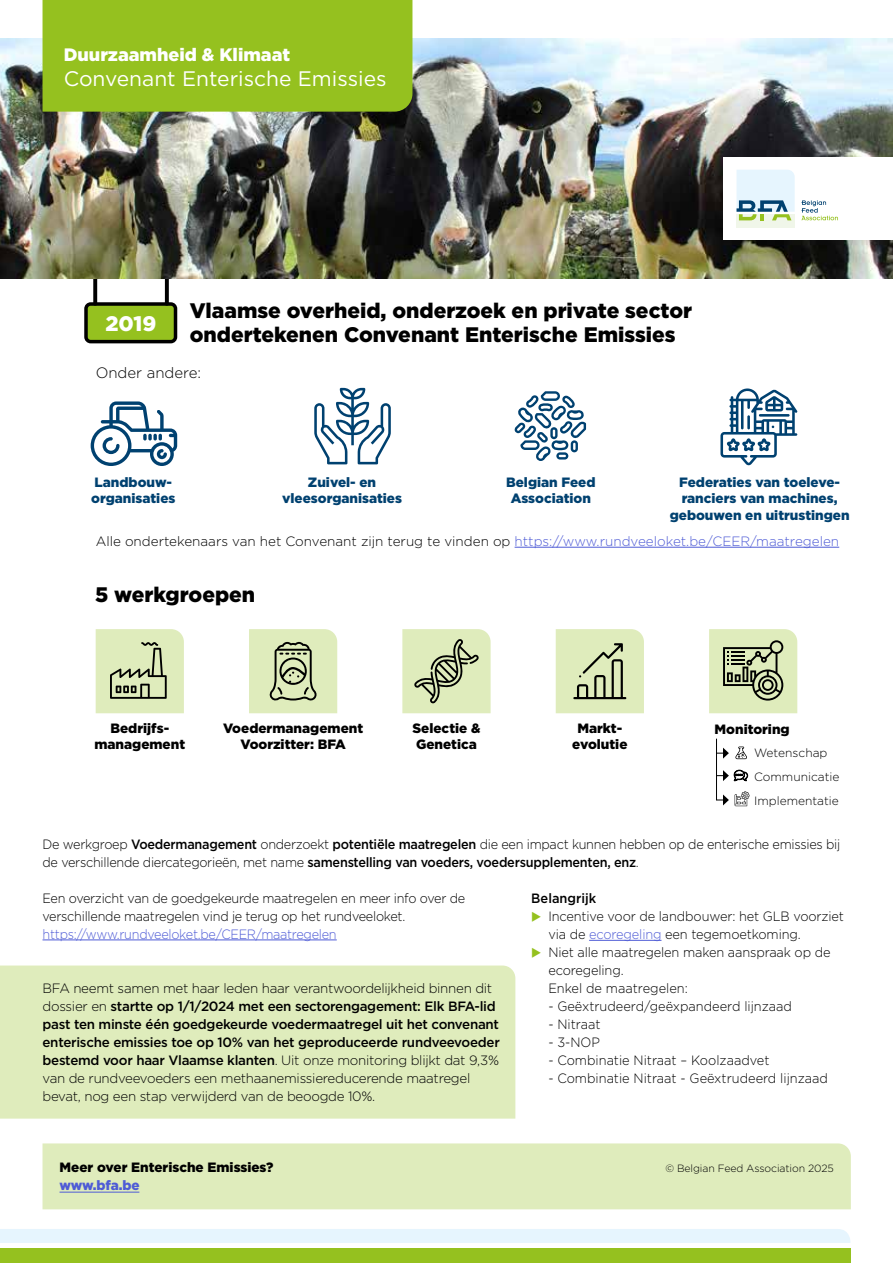
<style>
.page{position:relative;width:893px;height:1263px;background:#fff}
.page>*{position:absolute;margin:0;border:0;box-sizing:border-box;transform-origin:0 0}
.t1{font:900 21px/24px "Gotham";color:#000}
.t2{font:21px "Gotham";color:#fff}
.t3{font:900 21px "Gotham";color:#fff}
.t4{font:900 18px "Gotham";color:#fff}
.t5{font:300 15px "Gotham";color:#000}
.t6{font:300 13.5px/18px "Gotham";letter-spacing:-.02em;color:#000}
.t7{font:300 13.5px/18px "Gotham";letter-spacing:-.02em;color:#000;scale:.94 1}
.t8{font:300 13.5px/18px "Gotham";letter-spacing:-.02em;color:#000;scale:.95 1}
.t9{font:900 13.5px/16.2px "Gotham";color:#004170;text-align:center}
.t10{font:900 13.5px/16.2px "Gotham";color:#000;text-align:center}
.t11{font:300 13.5px "Gotham";color:#000;scale:.95 1}
.t12{font:300 13.5px "Gotham";color:#000}
.t13{font:300 13.5px "Gotham";letter-spacing:-.02em;color:#4f5cd6;scale:.94 1}
.t14{font:900 13.5px "Gotham";letter-spacing:-.02em;color:#4f5cd6}
.t15{font:500 13.5px "Gotham";color:#000;scale:.95 1}
.t16{font:300 12px/23.7px "Gotham";color:#000}
.t17{font:300 10.5px "Gotham";letter-spacing:-.01em;color:#000}
.s1{color:#4f5cd6}
.s2{font-weight:500}
.s3{color:#95c11f}
</style>
<div class="page">
<div style="left:0;top:965px;width:515px;height:153px;background:#dfecbc"></div>
<img style="left:0;top:39px;width:893px;height:240px">
<div style="left:0;top:1229px;width:850px;height:14px;background:#e6f5fe"></div>
<div style="left:0;top:1248px;width:850px;height:15px;background:#95c11f"></div>
<div style="left:724px;top:157px;width:169px;height:83px;background:#fff"></div>
<div style="left:736px;top:214px;width:59px;height:14px;background:#f0f6e9"></div>
<svg style="left:801px;top:200px;width:37px;height:20px"></svg>
<svg style="left:736px;top:170px;width:59px;height:50px;background:#c8dddf"></svg>
<hr style="left:43px;top:939px;width:294px;height:1px;background:#4f5cd6">
<hr style="left:515px;top:547px;width:324px;height:1px;background:#4f5cd6">
<svg style="left:314px;top:388px;width:77px;height:76px"></svg>
<svg style="left:249px;top:629px;width:88px;height:84px;background:#c9d5aa"></svg>
<svg style="left:96px;top:629px;width:88px;height:84px;background:#cad6ab"></svg>
<svg style="left:402px;top:629px;width:89px;height:84px;background:#c8d4a9"></svg>
<svg style="left:556px;top:629px;width:88px;height:84px;background:#ccd8ac"></svg>
<svg style="left:709px;top:629px;width:88px;height:84px;background:#bdc8a0"></svg>
<div style="left:43px;top:1143px;width:808px;height:66px;background:#dfecbc"></div>
<hr style="left:60px;top:1192px;width:79px;height:1px;background:#4f5cd6">
<hr style="left:589px;top:940px;width:72px;height:1px;background:#4f5cd6">
<svg style="left:720px;top:388px;width:77px;height:77px"></svg>
<hr style="left:759px;top:414px;width:31px;height:3px;background:#004170">
<hr style="left:747px;top:415px;width:3px;height:14px;background:#004170">
<div style="left:43px;top:0;width:369px;height:112px;background:#95c11f"></div>
<svg style="left:514px;top:391px;width:72px;height:70px"></svg>
<svg style="left:84px;top:274px;width:93px;height:69px"></svg>
<svg style="left:91px;top:401px;width:86px;height:65px"></svg>
<svg style="left:735px;top:746px;width:12px;height:13px"></svg>
<svg style="left:735px;top:791px;width:14px;height:15px"></svg>
<hr style="left:716px;top:739px;width:1px;height:61px;background:#000">
<svg style="left:716px;top:794px;width:13px;height:11px"></svg>
<svg style="left:717px;top:770px;width:31px;height:11px"></svg>
<svg style="left:717px;top:748px;width:12px;height:11px"></svg>
<h2 class="t4" style="left:64px;top:44px;width:228px">Duurzaamheid &amp; Klimaat</h2>
<h1 class="t2" style="left:64px;top:66px;width:324px">Convenant Enterische Emissies</h1>
<h1 class="t1" style="left:190px;top:298px;width:504px">Vlaamse overheid, onderzoek en private sector ondertekenen Convenant Enterische Emissies</h1>
<h1 class="t3" style="left:106px;top:311px;width:52px">2019</h1>
<p class="t5" style="left:96px;top:363px;width:107px">Onder andere:</p>
<p class="t9" style="left:91px;top:474px;width:86px;text-align:left">Landbouw&shy;organisaties</p>
<p class="t9" style="left:282px;top:474px;width:122px">Zuivel- en vleesorganisaties</p>
<p class="t9" style="left:506px;top:474px;width:91px">Belgian Feed<br>Association</p>
<p class="t9" style="left:670px;top:474px;width:181px">Federaties van toeleve&shy;ranciers van machines, gebouwen en uitrustingen</p>
<p class="t12" style="left:96px;top:532px;width:745px">Alle ondertekenaars van het Convenant zijn terug te vinden op <span class="s1">https://www.rundveeloket.be/CEER/maatregelen</span></p>
<h1 class="t1" style="left:95px;top:582px;width:161px">5 werkgroepen</h1>
<p class="t10" style="left:94px;top:719px;width:92px">Bedrijfs&shy;management</p>
<p class="t10" style="left:412px;top:719px;width:70px;text-align:left">Selectie &amp;<br>Genetica</p>
<p class="t10" style="left:223px;top:719px;width:142px">Voedermanagement<br>Voorzitter: BFA</p>
<p class="t10" style="left:572px;top:719px;width:57px">Markt&shy;evolutie</p>
<p class="t10" style="left:714px;top:721px;width:77px">Monitoring</p>
<p class="t16" style="left:754px;top:741px;width:87px">Wetenschap<br>Communicatie<br>Implementatie</p>
<p class="t7" style="left:43px;top:834px;width:850px">De werkgroep <span class="s2">Voedermanagement</span> onderzoekt <span class="s2">potentiële maatregelen</span> die een impact kunnen hebben op de enterische emissies bij de verschillende diercategorieën, met name <span class="s2">samenstelling van voeders, voedersupplementen, enz</span>.</p>
<p class="t7" style="left:43px;top:888px;width:451px">Een overzicht van de goedgekeurde maatregelen en meer info over de verschillende maatregelen vind je terug op het rundveeloket.</p>
<p class="t13" style="left:43px;top:925px;width:314px">https://www.rundveeloket.be/CEER/maatregelen</p>
<p class="t15" style="left:531px;top:889px;width:70px">Belangrijk</p>
<p class="t8" style="left:548px;top:907px;width:313px;text-indent:-17px"><span class="s3">◆</span> Incentive voor de landbouwer: het GLB voorziet via de <span class="s1">ecoregeling</span> een tegemoetkoming.</p>
<p class="t8" style="left:548px;top:943px;width:299px;text-indent:-17px"><span class="s3">◆</span> Niet alle maatregelen maken aanspraak op de ecoregeling.<br>Enkel de maatregelen:</p>
<p class="t11" style="left:548px;top:998px;width:258px">- Geëxtrudeerd/geëxpandeerd lijnzaad</p>
<p class="t11" style="left:548px;top:1016px;width:56px">- Nitraat</p>
<p class="t8" style="left:548px;top:1033px;width:56px">- 3-NOP</p>
<p class="t11" style="left:548px;top:1052px;width:234px">- Combinatie Nitraat – Koolzaadvet</p>
<p class="t11" style="left:548px;top:1070px;width:296px">- Combinatie Nitraat - Geëxtrudeerd lijnzaad</p>
<p class="t6" style="left:43px;top:978px;width:459px">BFA neemt samen met haar leden haar verantwoordelijkheid binnen dit dossier en <span class="s2">startte op 1/1/2024 met een sectorengagement: Elk BFA-lid past ten minste één goedgekeurde voedermaatregel uit het convenant enterische emissies toe op 10% van het geproduceerde rundveevoeder bestemd voor haar Vlaamse klanten</span>. Uit onze monitoring blijkt dat 9,3% van de rundveevoeders een methaanemissiereducerende maatregel bevat, nog een stap verwijderd van de beoogde 10%.</p>
<p class="t10" style="left:60px;top:1159px;width:215px">Meer over Enterische Emissies?</p>
<p class="t17" style="left:665px;top:1162px;width:170px">© Belgian Feed Association 2025</p>
<p class="t14" style="left:60px;top:1178px;width:81px">www.bfa.be</p>
</div>
